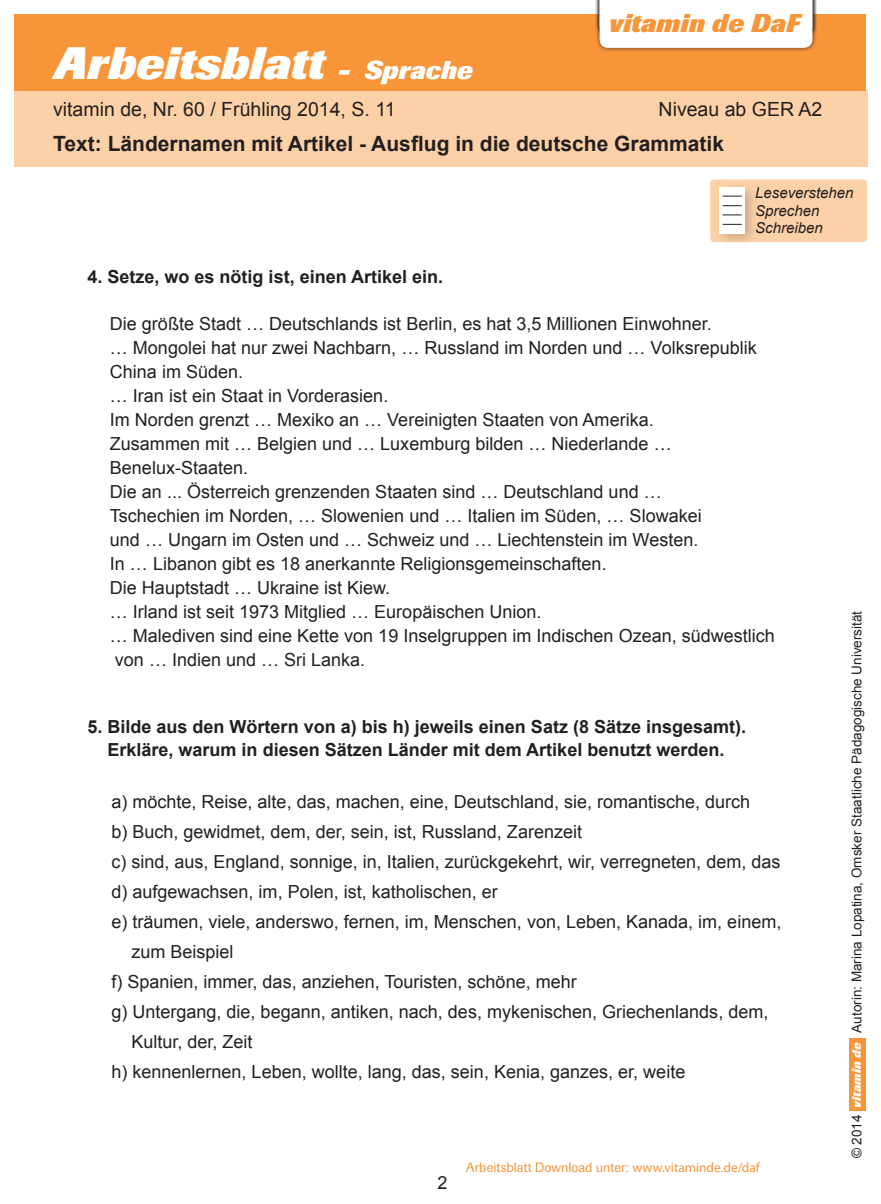
<style>
.page{position:relative;width:881px;height:1204px;background:#fff}
.page>*{position:absolute;margin:0;border:0;box-sizing:border-box;transform-origin:0 0}
.t1{font:italic 800 45px "Imago";letter-spacing:.005em;color:#fff}
.t2{font:italic 800 25.5px "Imago";letter-spacing:.005em;color:#fff}
.t3{font:italic 800 25.5px "Imago";letter-spacing:.005em;color:#f79538}
.t4{font:700 21px "Arial";color:#231f20}
.t5{font:19.5px "Arial";color:#231f20}
.t6{font:18px/24px "Arial";color:#231f20}
.t7{font:700 18px/22.5px "Arial";color:#231f20;text-align:center}
.t8{font:italic 15px/17.2px "Arial";color:#231f20}
.t9{font:13.5px "Arial";color:#231f20}
.t10{font:13.5px "Imago";color:#f79538}
.t11{font:italic 800 12px "Imago";color:#fff}
.s1{font-family:"Myriad Pro"}
</style>
<div class="page">
<div style="left:848px;top:1038px;width:17px;height:72px;background:#f79538"></div>
<div style="left:14px;top:90px;width:852px;height:77px;background:#fdd1a7"></div>
<div style="left:15px;top:14px;width:850px;height:76px;background:#f79538"></div>
<div style="left:594px;top:0;width:222px;height:52px;background:#231f20;opacity:.7"></div>
<div style="left:599px;top:0;width:213px;height:48px;background:#fff"></div>
<div style="left:709px;top:179px;width:157px;height:63px;background:#fdd1a7;border-radius:4px"></div>
<div style="left:713px;top:182px;width:44px;height:64px;background:#231f20;opacity:.22"></div>
<div style="left:719px;top:187px;width:25px;height:46px;background:#fff"></div>
<svg style="left:722px;top:205px;width:19px;height:1px"></svg>
<svg style="left:722px;top:215px;width:19px;height:1px"></svg>
<svg style="left:722px;top:224px;width:19px;height:1px"></svg>
<svg style="left:722px;top:196px;width:19px;height:1px"></svg>
<h1 class="t1" style="left:54px;top:37px;width:272px">Arbeitsblatt</h1>
<h2 class="t2" style="left:337px;top:55px;width:136px">- Sprache</h2>
<h2 class="t2" style="left:357px;top:55px;width:184px">Thema Schule</h2>
<h2 class="t3" style="left:608px;top:1px;width:192px">vitamin de DaF</h2>
<p class="t5" style="left:53px;top:96px;width:344px">vitamin de, Nr. 60 / Frühling 2014, S. 11</p>
<p class="t5" style="left:658px;top:96px;width:165px">Niveau ab GER A2</p>
<p class="t4" style="left:53px;top:129px;width:672px">Text: Ländernamen mit Artikel - Ausflug in die deutsche Grammatik</p>
<p class="t8" style="left:754px;top:185px;width:100px">Leseverstehen<br>Sprechen<br>Schreiben</p>
<p class="t7" style="left:87px;top:266px;width:357px">4. Setze, wo es nötig ist, einen Artikel ein.</p>
<p class="t6" style="left:110px;top:311px;width:666px">Die größte Stadt … Deutschlands ist Berlin, es hat 3,5 Millionen Einwohner.<br>… Mongolei hat nur zwei Nachbarn, … Russland im Norden und … Volksrepublik China im Süden.<br>… Iran ist ein Staat in Vorderasien.<br>Im Norden grenzt … Mexiko an … Vereinigten Staaten von Amerika.<br>Zusammen mit … Belgien und … Luxemburg bilden … Niederlande … Benelux-Staaten.<br>Die an ... Österreich grenzenden Staaten sind … Deutschland und …<br>Tschechien im Norden, … Slowenien und … Italien im Süden, … Slowakei<br>und … Ungarn im Osten und … Schweiz und … Liechtenstein im Westen.<br>In … Libanon gibt es 18 anerkannte Religionsgemeinschaften.<br>Die Hauptstadt … Ukraine ist Kiew.<br>… Irland ist seit 1973 Mitglied … Europäischen Union.<br>… Malediven sind eine Kette von 19 Inselgruppen im Indischen Ozean, südwestlich von … Indien und … Sri Lanka.</p>
<p class="t7" style="left:87px;top:716px;width:660px">5. Bilde aus den Wörtern von a) bis h) jeweils einen Satz (8 Sätze insgesamt).<br>Erkläre, warum in diesen Sätzen Länder mit dem Artikel benutzt werden.</p>
<p class="t6" style="left:111px;top:790px;width:640px">a) möchte, Reise, alte, das, machen, eine, Deutschland, sie, romantische, durch</p>
<p class="t6" style="left:111px;top:820px;width:472px">b) Buch, gewidmet, dem, der, sein, ist, Russland, Zarenzeit</p>
<p class="t6" style="left:111px;top:850px;width:670px">c) sind, aus, England, sonnige, in, Italien, zurückgekehrt, wir, verregneten, dem, das</p>
<p class="t6" style="left:111px;top:880px;width:388px">d) aufgewachsen, im, Polen, ist, katholischen, er</p>
<p class="t6" style="left:111px;top:910px;width:671px">e) träumen, viele, anderswo, fernen, im, Menschen, von, Leben, Kanada, im, einem,</p>
<p class="t6" style="left:131px;top:940px;width:104px">zum Beispiel</p>
<p class="t6" style="left:111px;top:970px;width:466px">f) Spanien, immer, das, anziehen, Touristen, schöne, mehr</p>
<p class="t6" style="left:111px;top:1000px;width:658px">g) Untergang, die, begann, antiken, nach, des, mykenischen, Griechenlands, dem,</p>
<p class="t6" style="left:131px;top:1030px;width:123px">Kultur, der, Zeit</p>
<p class="t6" style="left:111px;top:1060px;width:575px">h) kennenlernen, Leben, wollte, lang, das, sein, Kenia, ganzes, er, weite</p>
<p class="t6" style="left:437px;top:1171px;width:12px">2</p>
<p class="t10" style="left:465px;top:1159px;width:295px">Arbeitsblatt Download unter: <span class="s1">www.vitaminde.de/daf</span></p>
<p class="t9" style="left:847px;top:1032px;width:423px;rotate:-90deg">Autorin: Marina Lopatina, Omsker Staatliche Pädagogische Universität</p>
<p class="t11" style="left:849px;top:1107px;width:66px;rotate:-90deg">vitamin de</p>
<p class="t9" style="left:847px;top:1158px;width:45px;rotate:-90deg">© 2014</p>
</div>
